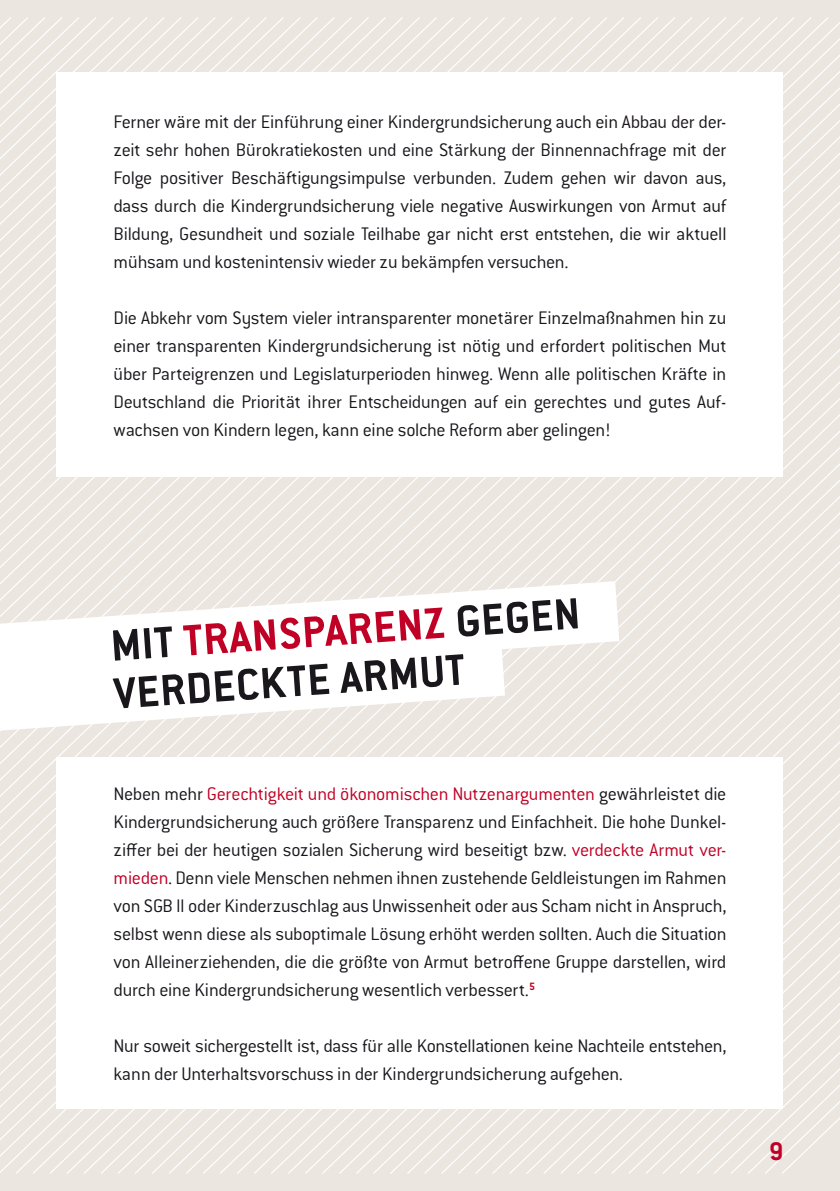
<style>
.page{position:relative;width:840px;height:1191px;background:#fff}
.page>*{position:absolute;margin:0;border:0;box-sizing:border-box;transform-origin:0 0}
.t1{font:700 48px/48px "Conduit ITC Std";color:#1a171c}
.t2{font:700 28px "Conduit ITC Std";color:#c10026}
.t3{font:300 20px/28px "Conduit ITC Std";letter-spacing:-.015em;color:#1a171c;text-align:justify}
.s1{color:#c10026}
</style>
<div class="page">
<div style="left:0;top:0;width:839px;height:1191px;background:#ece6e0"></div>
<svg style="left:660px;top:17px;width:17px;height:1157px"></svg>
<svg style="left:677px;top:17px;width:17px;height:1157px"></svg>
<svg style="left:694px;top:17px;width:17px;height:1157px"></svg>
<svg style="left:711px;top:17px;width:17px;height:1157px"></svg>
<svg style="left:728px;top:17px;width:17px;height:1157px"></svg>
<svg style="left:745px;top:17px;width:17px;height:1157px"></svg>
<svg style="left:762px;top:17px;width:17px;height:1157px"></svg>
<svg style="left:779px;top:17px;width:60px;height:1157px"></svg>
<div style="left:57px;top:757px;width:725px;height:351px;background:#fff"></div>
<div style="left:57px;top:72px;width:725px;height:404px;background:#fff"></div>
<svg style="left:0;top:581px;width:619px;height:103px;fill:#fff"></svg>
<svg style="left:0;top:648px;width:504px;height:82px;fill:#fff"></svg>
<p class="t3" style="left:113px;top:107px;width:614px">Ferner wäre mit der Einführung einer Kindergrundsicherung auch ein Abbau der der&shy;zeit sehr hohen Bürokratiekosten und eine Stärkung der Binnennachfrage mit der Folge positiver Beschäftigungsimpulse verbunden. Zudem gehen wir davon aus, dass durch die Kindergrundsicherung viele negative Auswirkungen von Armut auf Bildung, Gesundheit und soziale Teilhabe gar nicht erst entstehen, die wir aktuell mühsam und kostenintensiv wieder zu bekämpfen versuchen.</p>
<p class="t3" style="left:113px;top:303px;width:614px">Die Abkehr vom System vieler intransparenter monetärer Einzelmaßnahmen hin zu einer transparenten Kindergrundsicherung ist nötig und erfordert politischen Mut über Parteigrenzen und Legislaturperioden hinweg. Wenn alle politischen Kräfte in Deutschland die Priorität ihrer Entscheidungen auf ein gerechtes und gutes Auf&shy;wachsen von Kindern legen, kann eine solche Reform aber gelingen!</p>
<h1 class="t1" style="left:109px;top:620px;width:471px;rotate:-4deg">MIT <span class="s1">TRANSPARENZ</span> GEGEN<br>VERDECKTE ARMUT</h1>
<p class="t3" style="left:113px;top:779px;width:614px">Neben mehr <span class="s1">Gerechtigkeit und ökonomischen Nutzenargumenten</span> gewährleistet die Kindergrundsicherung auch größere Transparenz und Einfachheit. Die hohe Dunkel&shy;ziffer bei der heutigen sozialen Sicherung wird beseitigt bzw. <span class="s1">verdeckte Armut ver&shy;mieden</span>. Denn viele Menschen nehmen ihnen zustehende Geldleistungen im Rahmen von SGB II oder Kinderzuschlag aus Unwissenheit oder aus Scham nicht in Anspruch, selbst wenn diese als suboptimale Lösung erhöht werden sollten. Auch die Situation von Alleinerziehenden, die die größte von Armut betroffene Gruppe darstellen, wird durch eine Kindergrundsicherung wesentlich verbessert.<sup>5</sup></p>
<p class="t3" style="left:113px;top:1031px;width:614px">Nur soweit sichergestellt ist, dass für alle Konstellationen keine Nachteile entstehen, kann der Unterhaltsvorschuss in der Kindergrundsicherung aufgehen.</p>
<h2 class="t2" style="left:768px;top:1134px;width:16px">9</h2>
</div>
